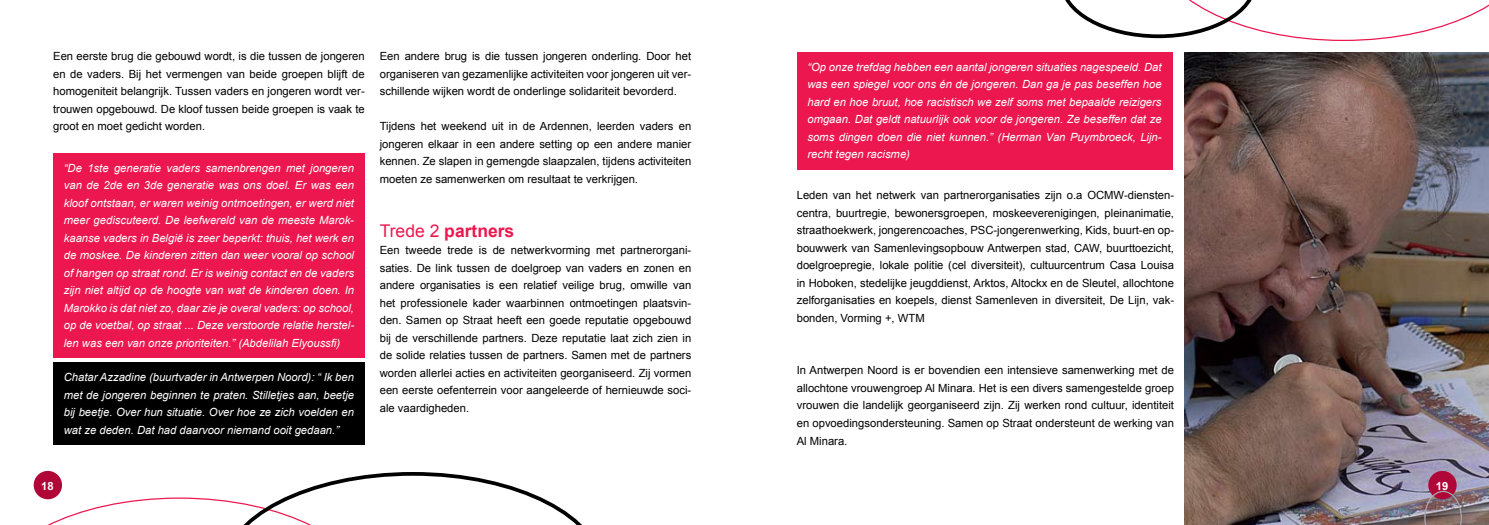
<style>
.page{position:relative;width:1489px;height:525px;background:#fff}
.page>*{position:absolute;margin:0;border:0;box-sizing:border-box;transform-origin:0 0}
.t1{font:700 17.5px "Arial";color:#ed174f}
.t2{font:11.25px/17.5px "Arial";color:#000;text-align:justify}
.t3{font:italic 11.25px/17.5px "Arial";color:#fff;text-align:justify}
.t4{font:700 11.25px "Arial";color:#fff}
.s1{font-weight:400}
</style>
<div class="page">
<img style="left:1184px;top:52px;width:304px;height:472px">
<div style="left:1428px;top:470px;width:28px;height:29px;background:#b00738;border-radius:50%"></div>
<svg style="left:1424px;top:490px;width:37px;height:34px"></svg>
<svg style="left:1065px;top:0;width:423px;height:41px"></svg>
<svg style="left:33px;top:471px;width:548px;height:53px"></svg>
<div style="left:53px;top:153px;width:312px;height:204px;background:#ed174f"></div>
<div style="left:53px;top:362px;width:312px;height:82px;background:#000"></div>
<div style="left:796px;top:52px;width:376px;height:117px;background:#ed174f"></div>
<p class="t2" style="left:53px;top:47px;width:313px">Een eerste brug die gebouwd wordt, is die tussen de jongeren en de vaders. Bij het vermengen van beide groepen blijft de homogeniteit belangrijk. Tussen vaders en jongeren wordt ver&shy;trouwen opgebouwd. De kloof tussen beide groepen is vaak te groot en moet gedicht worden.</p>
<p class="t3" style="left:64px;top:159px;width:292px">“De 1ste generatie vaders samenbrengen met jongeren van de 2de en 3de generatie was ons doel. Er was een kloof ontstaan, er waren weinig ontmoetingen, er werd niet meer gediscuteerd. De leefwereld van de meeste Marok&shy;kaanse vaders in België is zeer beperkt: thuis, het werk en de moskee. De kinderen zitten dan weer vooral op school of hangen op straat rond. Er is weinig contact en de vaders zijn niet altijd op de hoogte van wat de kinderen doen. In Marokko is dat niet zo, daar zie je overal vaders: op school, op de voetbal, op straat ... Deze verstoorde relatie herstel&shy;len was een van onze prioriteiten.” (Abdelilah Elyoussfi)</p>
<p class="t3" style="left:64px;top:368px;width:292px">Chatar Azzadine (buurtvader in Antwerpen Noord): “ Ik ben met de jongeren beginnen te praten. Stilletjes aan, beetje bij beetje. Over hun situatie. Over hoe ze zich voelden en wat ze deden. Dat had daarvoor niemand ooit gedaan.”</p>
<p class="t2" style="left:380px;top:47px;width:313px">Een andere brug is die tussen jongeren onderling. Door het organiseren van gezamenlijke activiteiten voor jongeren uit ver&shy;schillende wijken wordt de onderlinge solidariteit bevorderd.</p>
<p class="t2" style="left:380px;top:117px;width:313px">Tijdens het weekend uit in de Ardennen, leerden vaders en jongeren elkaar in een andere setting op een andere manier kennen. Ze slapen in gemengde slaapzalen, tijdens activiteiten moeten ze samenwerken om resultaat te verkrijgen.</p>
<h1 class="t1" style="left:380px;top:220px;width:136px"><span class="s1">Trede 2</span> partners</h1>
<p class="t2" style="left:380px;top:241px;width:313px">Een tweede trede is de netwerkvorming met partnerorgani&shy;saties. De link tussen de doelgroep van vaders en zonen en andere organisaties is een relatief veilige brug, omwille van het professionele kader waarbinnen ontmoetingen plaatsvin&shy;den. Samen op Straat heeft een goede reputatie opgebouwd bij de verschillende partners. Deze reputatie laat zich zien in de solide relaties tussen de partners. Samen met de partners worden allerlei acties en activiteiten georganiseerd. Zij vormen een eerste oefenterrein voor aangeleerde of hernieuwde soci&shy;ale vaardigheden.</p>
<p class="t3" style="left:807px;top:58px;width:356px">“Op onze trefdag hebben een aantal jongeren situaties nagespeeld. Dat was een spiegel voor ons én de jongeren. Dan ga je pas beseffen hoe hard en hoe bruut, hoe racistisch we zelf soms met bepaalde reizigers omgaan. Dat geldt natuurlijk ook voor de jongeren. Ze beseffen dat ze soms dingen doen die niet kunnen.” (Herman Van Puymbroeck, Lijn&shy;recht tegen racisme)</p>
<p class="t2" style="left:796px;top:186px;width:379px">Leden van het netwerk van partnerorganisaties zijn o.a OCMW-diensten&shy;centra, buurtregie, bewonersgroepen, moskeeverenigingen, pleinanimatie, straathoekwerk, jongerencoaches, PSC-jongerenwerking, Kids, buurt-en op&shy;bouwwerk van Samenlevingsopbouw Antwerpen stad, CAW, buurttoezicht, doelgroepregie, lokale politie (cel diversiteit), cultuurcentrum Casa Louisa in Hoboken, stedelijke jeugddienst, Arktos, Altockx en de Sleutel, allochtone zelforganisaties en koepels, dienst Samenleven in diversiteit, De Lijn, vak&shy;bonden, Vorming +, WTM</p>
<p class="t2" style="left:796px;top:361px;width:379px">In Antwerpen Noord is er bovendien een intensieve samenwerking met de allochtone vrouwengroep Al Minara. Het is een divers samengestelde groep vrouwen die landelijk georganiseerd zijn. Zij werken rond cultuur, identiteit en opvoedingsondersteuning. Samen op Straat ondersteunt de werking van Al Minara.</p>
<p class="t4" style="left:41px;top:479px;width:14px">18</p>
<p class="t4" style="left:1435px;top:479px;width:14px">19</p>
</div>
